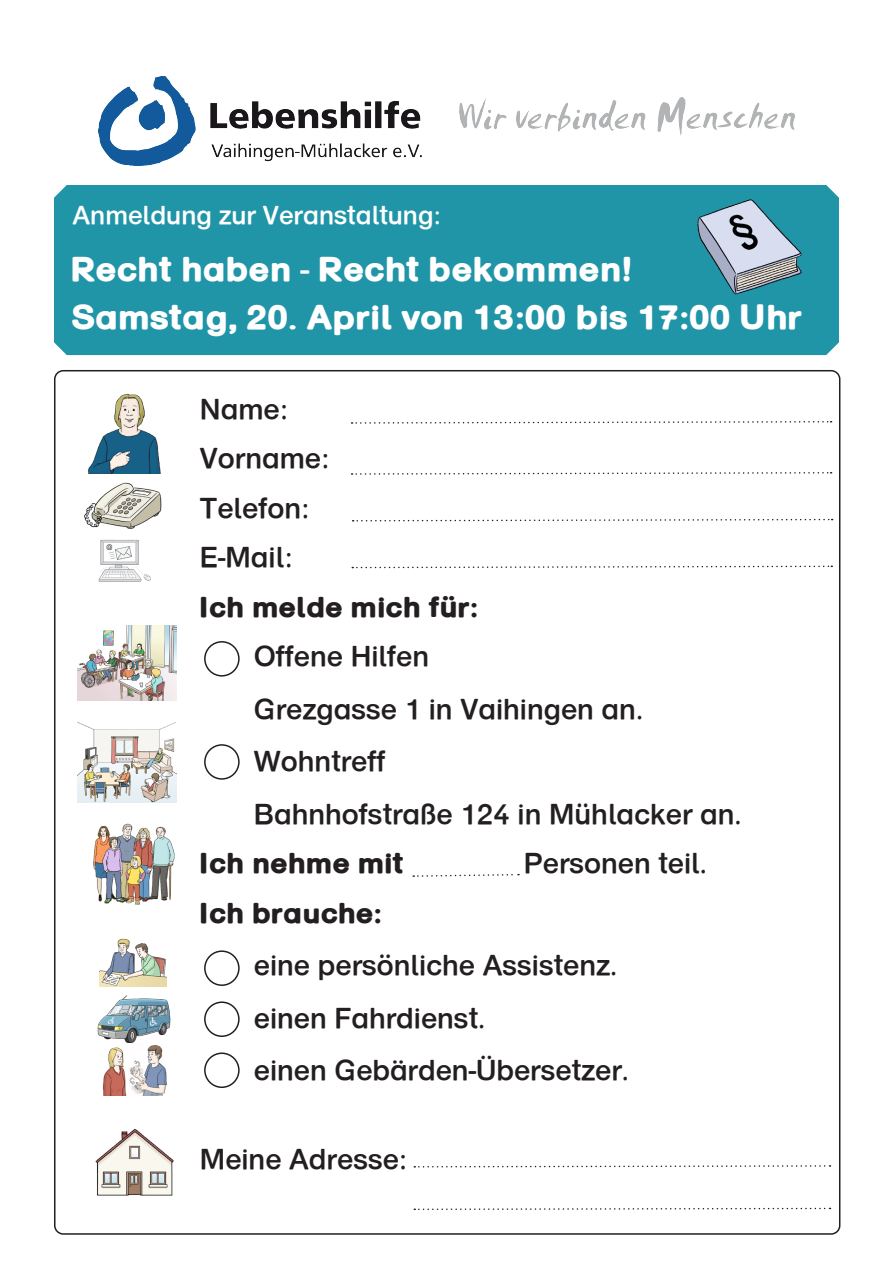
<style>
.page{position:relative;width:893px;height:1263px;background:#fff}
.page>*{position:absolute;margin:0;border:0;box-sizing:border-box;transform-origin:0 0}
.t1{font:36px "Nordfett";color:#fff}
.t2{font:30px "Norddruck";color:#231f20}
.t3{font:30px "Nordfett";color:#231f20}
.t4{font:27px "Norddruck";color:#fff}
</style>
<div class="page">
<img style="left:99px;top:76px;width:695px;height:90px">
<svg style="left:352px;top:421px;width:480px;height:3px"></svg>
<svg style="left:352px;top:472px;width:480px;height:3px"></svg>
<svg style="left:353px;top:518px;width:480px;height:4px"></svg>
<div style="left:204px;top:641px;width:36px;height:36px;border:2px solid #231f20;border-radius:50%"></div>
<div style="left:204px;top:744px;width:36px;height:36px;border:2px solid #231f20;border-radius:50%"></div>
<svg style="left:413px;top:873px;width:106px;height:4px"></svg>
<div style="left:204px;top:1001px;width:36px;height:36px;border:2px solid #231f20;border-radius:50%"></div>
<div style="left:204px;top:1052px;width:36px;height:36px;border:2px solid #231f20;border-radius:50%"></div>
<div style="left:204px;top:950px;width:36px;height:36px;border:2px solid #231f20;border-radius:50%"></div>
<svg style="left:414px;top:1165px;width:416px;height:3px"></svg>
<svg style="left:414px;top:1207px;width:416px;height:4px"></svg>
<img style="left:88px;top:393px;width:73px;height:80px">
<svg style="left:352px;top:565px;width:480px;height:4px"></svg>
<img style="left:84px;top:482px;width:78px;height:47px">
<img style="left:98px;top:539px;width:53px;height:43px">
<img style="left:77px;top:625px;width:99px;height:75px">
<img style="left:93px;top:823px;width:82px;height:81px">
<img style="left:99px;top:938px;width:67px;height:48px">
<img style="left:97px;top:995px;width:74px;height:48px">
<img style="left:102px;top:1045px;width:65px;height:50px">
<img style="left:95px;top:1128px;width:79px;height:68px">
<div style="left:54px;top:185px;width:785px;height:170px;background:#2195a8"></div>
<img style="left:693px;top:192px;width:115px;height:107px">
<img style="left:77px;top:723px;width:99px;height:80px">
<p class="t4" style="left:73px;top:202px;width:370px">Anmeldung zur Veranstaltung:</p>
<p class="t1" style="left:71px;top:251px;width:563px">Recht haben - Recht bekommen!</p>
<p class="t1" style="left:71px;top:299px;width:733px">Samstag, 20. April von 13:00 bis 17:00 Uhr</p>
<p class="t2" style="left:200px;top:394px;width:90px">Name:</p>
<p class="t2" style="left:200px;top:444px;width:131px">Vorname:</p>
<p class="t2" style="left:200px;top:493px;width:111px">Telefon:</p>
<p class="t2" style="left:200px;top:543px;width:95px">E-Mail:</p>
<p class="t3" style="left:200px;top:592px;width:280px">Ich melde mich für:</p>
<p class="t2" style="left:254px;top:642px;width:177px">Offene Hilfen</p>
<p class="t2" style="left:254px;top:694px;width:391px">Grezgasse 1 in Vaihingen an.</p>
<p class="t2" style="left:254px;top:747px;width:133px">Wohntreff</p>
<p class="t2" style="left:254px;top:799px;width:489px">Bahnhofstraße 124 in Mühlacker an.</p>
<p class="t3" style="left:200px;top:848px;width:205px">Ich nehme mit</p>
<p class="t2" style="left:524px;top:849px;width:185px">Personen teil.</p>
<p class="t3" style="left:200px;top:898px;width:184px">Ich brauche:</p>
<p class="t2" style="left:254px;top:951px;width:365px">eine persönliche Assistenz.</p>
<p class="t2" style="left:254px;top:1003px;width:233px">einen Fahrdienst.</p>
<p class="t2" style="left:254px;top:1056px;width:377px">einen Gebärden-Übersetzer.</p>
<p class="t2" style="left:200px;top:1144px;width:209px">Meine Adresse:</p>
</div>
